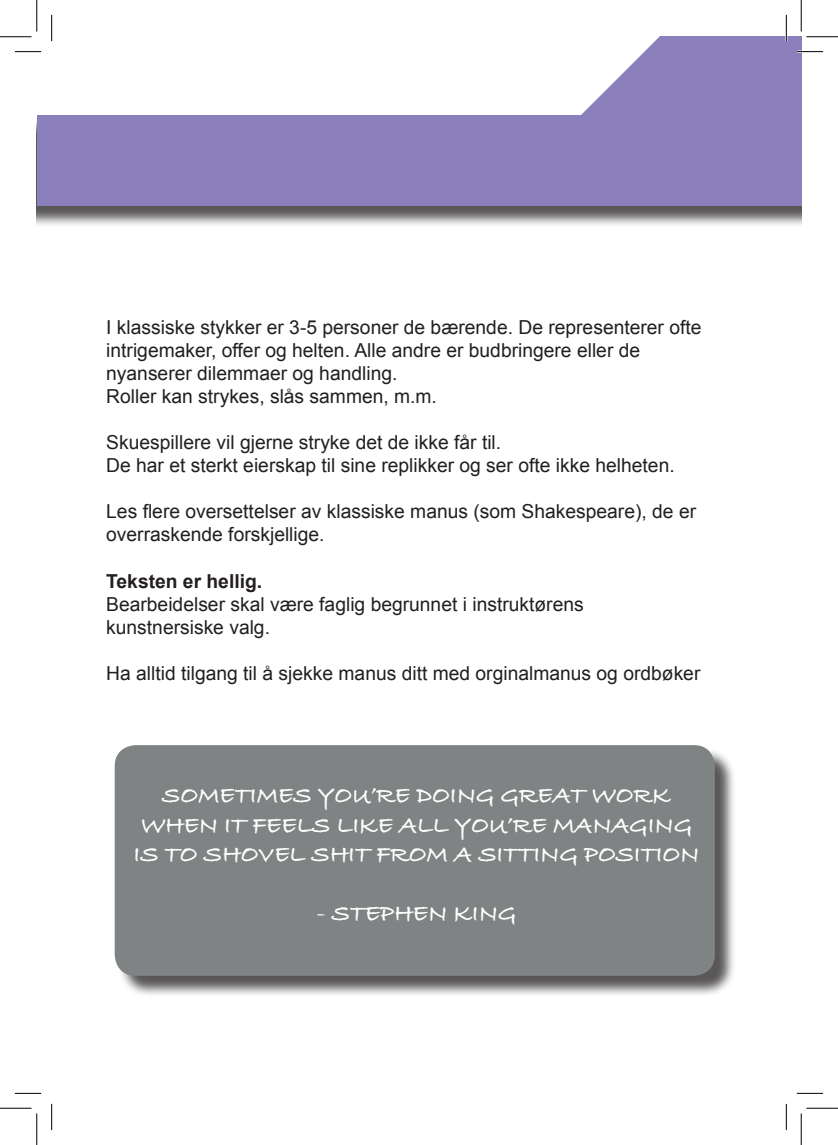
<style>
.page{position:relative;width:838px;height:1145px;background:#fff}
.page>*{position:absolute;margin:0;border:0;box-sizing:border-box;transform-origin:0 0}
.t1{font:700 24.5px "Bradley Hand ITCTT";color:#fff}
.t2{font:19.25px/23.1px "Arial";color:#231f20}
.t3{font:700 19.25px "Arial";color:#231f20}
</style>
<div class="page">
<div style="left:37px;top:118px;width:764px;height:109px;background:#231f20;opacity:.75"></div>
<div style="left:37px;top:115px;width:764px;height:91px;background:#8c80bc"></div>
<div style="left:117px;top:748px;width:619px;height:250px;background:#231f20;opacity:.75"></div>
<div style="left:115px;top:745px;width:599px;height:231px;background:#808384;border-radius:21px"></div>
<svg style="left:15px;top:51px;width:26px;height:1px"></svg>
<svg style="left:15px;top:1093px;width:26px;height:1px"></svg>
<svg style="left:796px;top:1093px;width:27px;height:1px"></svg>
<svg style="left:51px;top:15px;width:1px;height:26px"></svg>
<svg style="left:51px;top:1104px;width:1px;height:26px"></svg>
<svg style="left:581px;top:15px;width:242px;height:101px"></svg>
<svg style="left:786px;top:1104px;width:1px;height:26px"></svg>
<hr style="left:806px;top:36px;width:31px;height:2px;background:#fff">
<hr style="left:800px;top:0;width:2px;height:31px;background:#fff">
<hr style="left:0;top:36px;width:32px;height:1px;background:#000">
<hr style="left:806px;top:36px;width:31px;height:1px;background:#000">
<hr style="left:0;top:1108px;width:32px;height:1px;background:#000">
<hr style="left:806px;top:1108px;width:31px;height:1px;background:#000">
<hr style="left:36px;top:0;width:1px;height:31px;background:#000">
<hr style="left:36px;top:1113px;width:1px;height:32px;background:#000">
<hr style="left:800px;top:0;width:1px;height:31px;background:#000">
<hr style="left:800px;top:1113px;width:1px;height:32px;background:#000">
<p class="t2" style="left:106px;top:315px;width:596px">I klassiske stykker er 3-5 personer de bærende. De representerer ofte intrigemaker, offer og helten. Alle andre er budbringere eller de</p>
<p class="t2" style="left:106px;top:362px;width:293px">nyanserer dilemmaer og handling.</p>
<p class="t2" style="left:106px;top:385px;width:332px">Roller kan strykes, slås sammen, m.m.</p>
<p class="t2" style="left:106px;top:431px;width:396px">Skuespillere vil gjerne stryke det de ikke får til.</p>
<p class="t2" style="left:106px;top:454px;width:570px">De har et sterkt eierskap til sine replikker og ser ofte ikke helheten.</p>
<p class="t2" style="left:106px;top:500px;width:591px">Les flere oversettelser av klassiske manus (som Shakespeare), de er overraskende forskjellige.</p>
<p class="t3" style="left:106px;top:568px;width:157px">Teksten er hellig.</p>
<p class="t2" style="left:106px;top:593px;width:479px">Bearbeidelser skal være faglig begrunnet i instruktørens</p>
<p class="t2" style="left:106px;top:616px;width:165px">kunstnersiske valg.</p>
<p class="t2" style="left:106px;top:662px;width:595px">Ha alltid tilgang til å sjekke manus ditt med orginalmanus og ordbøker</p>
<p class="t1" style="left:162px;top:777px;width:510px">SOMETIMES YOU’RE DOING GREAT WORK</p>
<p class="t1" style="left:141px;top:806px;width:552px">WHEN IT FEELS LIKE ALL YOU’RE MANAGING</p>
<p class="t1" style="left:134px;top:836px;width:567px">IS TO SHOVEL SHIT FROM A SITTING POSITION</p>
<p class="t1" style="left:317px;top:895px;width:201px">- STEPHEN KING</p>
</div>
